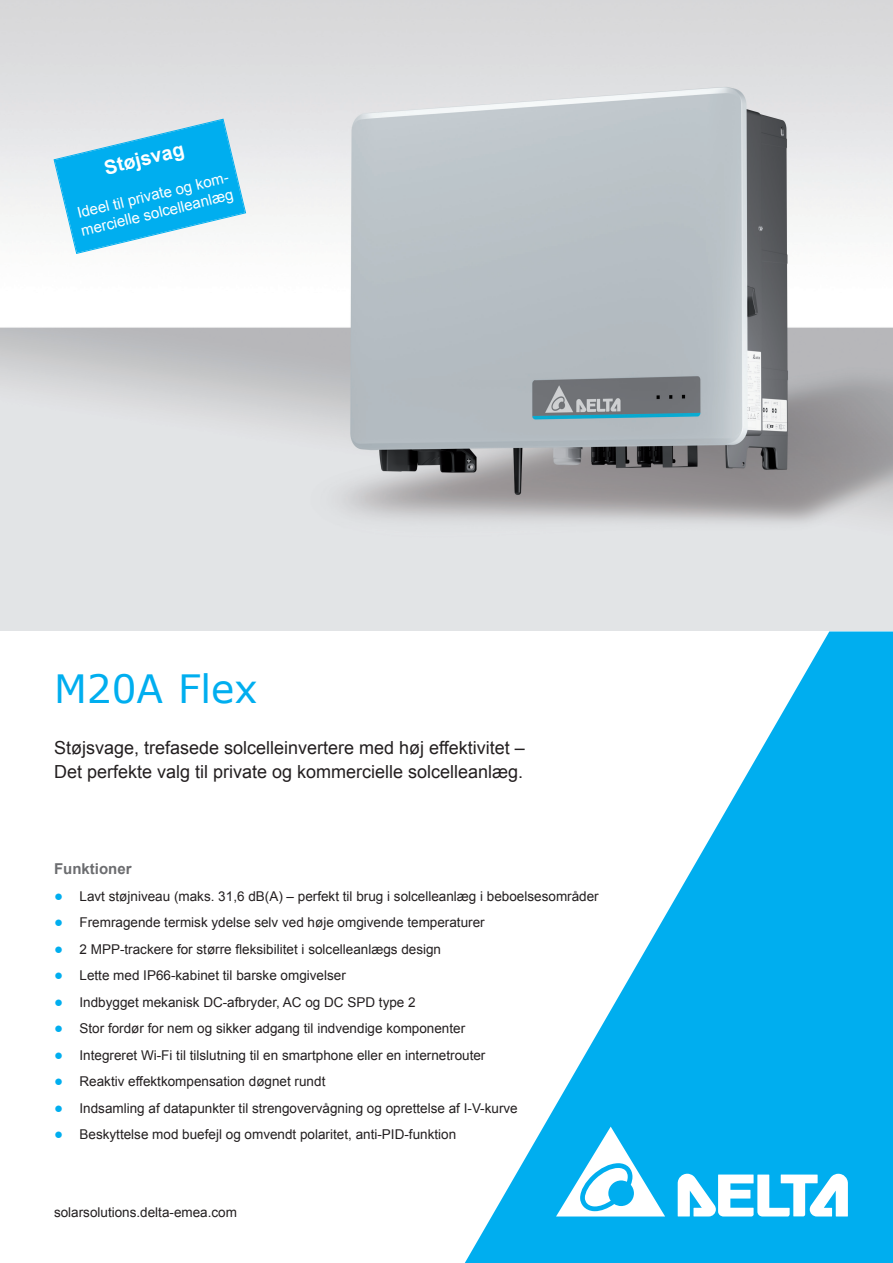
<style>
.page{position:relative;width:893px;height:1263px;background:#fff}
.page>*{position:absolute;margin:0;border:0;box-sizing:border-box;transform-origin:0 0}
.HE-Product_name_shor{font:39px "Verdana";color:#00aeef}
.t1{font:700 19.5px "Arial";color:#fff}
.HE-Teaser-pf{font:18px "Arial";color:#231f20}
.HE-Featuring_descrip{font:15px/18.1px "Arial";color:#fff}
.HE-Heading_Features{font:700 15px "Arial";color:#6c6d70}
.CD-Web_address-pf{font:13.5px "Arial";color:#231f20}
.s1{font-size:15px;color:#00aeef}
</style>
<div class="page">
<img style="left:0;top:0;width:893px;height:631px">
<svg style="left:465px;top:631px;width:428px;height:632px;fill:#00aeef"></svg>
<svg style="left:678px;top:1174px;width:170px;height:42px"></svg>
<svg style="left:556px;top:1126px;width:109px;height:90px"></svg>
<svg style="left:54px;top:119px;width:192px;height:135px"></svg>
<p class="t1" style="left:102px;top:156px;width:83px;rotate:-14deg">Støjsvag</p>
<p class="HE-Featuring_descrip" style="left:75px;top:205px;width:160px;rotate:-14deg">Ideel til private og kom&shy;mercielle solcelleanlæg</p>
<p class="HE-Product_name_shor" style="left:54px;top:662px;width:205px">M20A Flex</p>
<p class="HE-Teaser-pf" style="left:54px;top:736px;width:472px">Støjsvage, trefasede solcelleinvertere med høj effektivitet –</p>
<p class="HE-Teaser-pf" style="left:54px;top:760px;width:471px">Det perfekte valg til private og kommercielle solcelleanlæg.</p>
<p class="HE-Heading_Features" style="left:54px;top:859px;width:79px">Funktioner</p>
<p class="CD-Web_address-pf" style="left:54px;top:887px;width:546px"><span class="s1">●</span> Lavt støjniveau (maks. 31,6 dB(A) – perfekt til brug i solcelleanlæg i beboelsesområder</p>
<p class="CD-Web_address-pf" style="left:54px;top:913px;width:432px"><span class="s1">●</span> Fremragende termisk ydelse selv ved høje omgivende temperaturer</p>
<p class="CD-Web_address-pf" style="left:54px;top:940px;width:389px"><span class="s1">●</span> 2 MPP-trackere for større fleksibilitet i solcelleanlægs design</p>
<p class="CD-Web_address-pf" style="left:54px;top:967px;width:293px"><span class="s1">●</span> Lette med IP66-kabinet til barske omgivelser</p>
<p class="CD-Web_address-pf" style="left:54px;top:993px;width:363px"><span class="s1">●</span> Indbygget mekanisk DC-afbryder, AC og DC SPD type 2</p>
<p class="CD-Web_address-pf" style="left:54px;top:1020px;width:413px"><span class="s1">●</span> Stor fordør for nem og sikker adgang til indvendige komponenter</p>
<p class="CD-Web_address-pf" style="left:54px;top:1046px;width:433px"><span class="s1">●</span> Integreret Wi-Fi til tilslutning til en smartphone eller en internetrouter</p>
<p class="CD-Web_address-pf" style="left:54px;top:1073px;width:273px"><span class="s1">●</span> Reaktiv effektkompensation døgnet rundt</p>
<p class="CD-Web_address-pf" style="left:54px;top:1099px;width:465px"><span class="s1">●</span> Indsamling af datapunkter til strengovervågning og oprettelse af I-V-kurve</p>
<p class="CD-Web_address-pf" style="left:54px;top:1126px;width:404px"><span class="s1">●</span> Beskyttelse mod buefejl og omvendt polaritet, anti-PID-funktion</p>
<p class="CD-Web_address-pf" style="left:54px;top:1204px;width:185px">solarsolutions.delta-emea.com</p>
</div>
